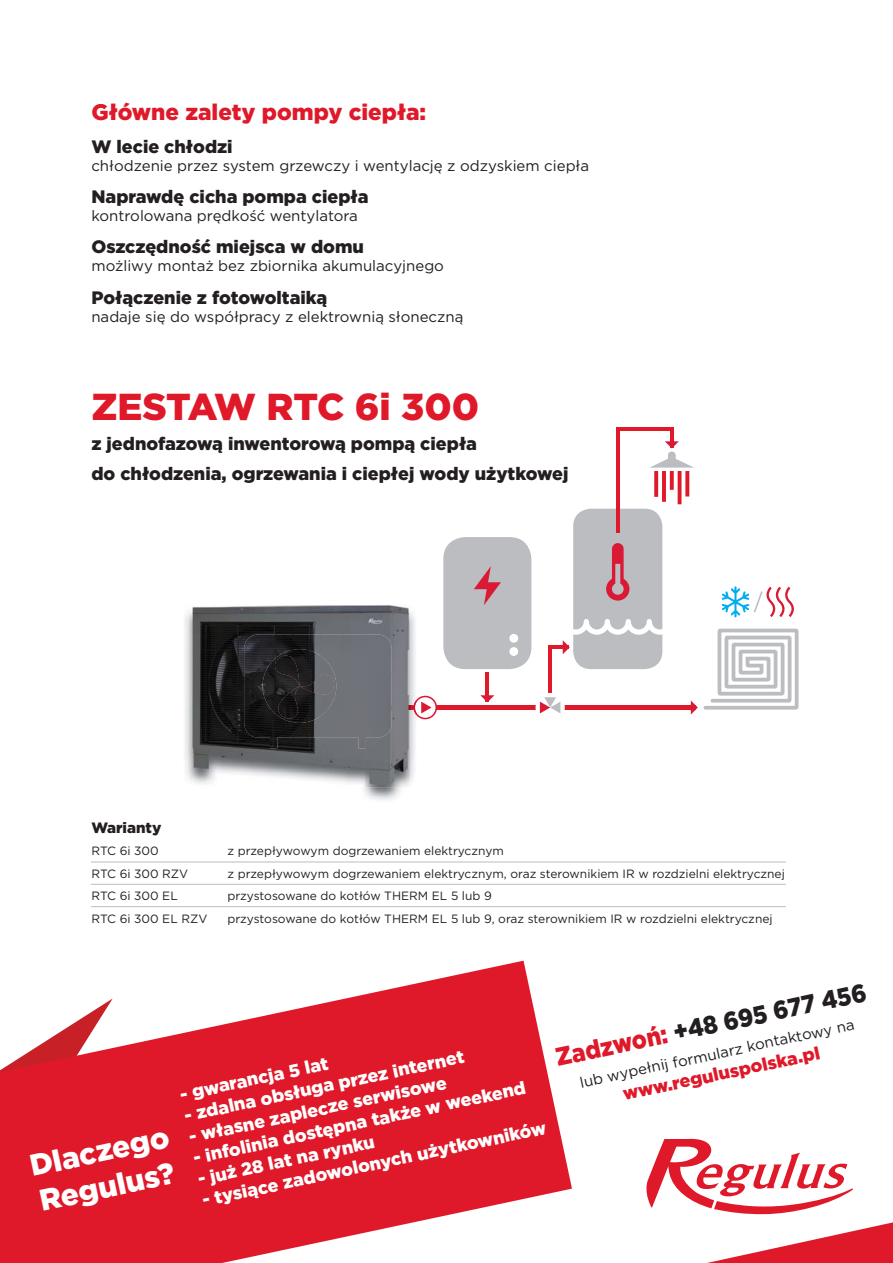
<style>
.page{position:relative;width:893px;height:1263px;background:#fff}
.page>*{position:absolute;margin:0;border:0;box-sizing:border-box;transform-origin:0 0}
.t1{font:900 37.5px "Gotham";color:#df1929}
.t2{font:900 30px/36px "Gotham";color:#fff}
.t3{font:900 25.5px "Gotham";color:#231f20;scale:.9 1}
.t4{font:900 22.5px "Gotham";color:#df1929}
.t5{font:900 18px/30px "Gotham";color:#231f20}
.t6{font:900 18px "Gotham";color:#fff}
.t7{font:900 18px "Gotham";color:#df1929}
.t8{font:15px "Gotham";color:#231f20}
.t9{font:900 15px "Gotham";color:#231f20}
.t10{font:12px "Gotham";color:#231f20}
.s1{color:#df1929}
</style>
<div class="page">
<svg style="left:646px;top:1139px;width:247px;height:124px"></svg>
<svg style="left:0;top:961px;width:572px;height:302px;fill:#df1929"></svg>
<svg style="left:685px;top:471px;width:4px;height:25px"></svg>
<hr style="left:678px;top:471px;width:3px;height:33px;background:#df1929">
<svg style="left:670px;top:471px;width:4px;height:19px"></svg>
<hr style="left:662px;top:471px;width:4px;height:31px;background:#e02232">
<svg style="left:654px;top:471px;width:4px;height:26px"></svg>
<hr style="left:616px;top:427px;width:58px;height:4px;background:#df1929">
<hr style="left:670px;top:427px;width:4px;height:20px;background:#df1929">
<hr style="left:616px;top:427px;width:4px;height:106px;background:#df1929">
<div style="left:443px;top:537px;width:88px;height:132px;background:#bbbdc0;border-radius:22px"></div>
<svg style="left:474px;top:566px;width:27px;height:39px"></svg>
<div style="left:509px;top:634px;width:9px;height:9px;background:#fff;border-radius:50%"></div>
<div style="left:509px;top:647px;width:9px;height:9px;background:#fff;border-radius:50%"></div>
<div style="left:387px;top:705px;width:309px;height:5px;background:#df1929"></div>
<svg style="left:691px;top:628px;width:108px;height:86px"></svg>
<svg style="left:650px;top:441px;width:44px;height:27px"></svg>
<hr style="left:485px;top:672px;width:4px;height:29px;background:#df1929">
<svg style="left:480px;top:695px;width:14px;height:7px"></svg>
<hr style="left:548px;top:645px;width:4px;height:50px;background:#df1929">
<hr style="left:548px;top:645px;width:21px;height:4px;background:#df1929">
<svg style="left:563px;top:509px;width:99px;height:160px"></svg>
<div style="left:535px;top:693px;width:30px;height:29px;background:#fff;border-radius:50%"></div>
<svg style="left:540px;top:697px;width:20px;height:16px"></svg>
<svg style="left:722px;top:586px;width:72px;height:32px"></svg>
<hr style="left:91px;top:862px;width:695px;height:1px;background:#bbbdc0">
<hr style="left:91px;top:884px;width:695px;height:1px;background:#bbbdc0">
<hr style="left:91px;top:906px;width:695px;height:1px;background:#bbbdc0">
<img style="left:184px;top:613px;width:231px;height:187px">
<svg style="left:410px;top:696px;width:27px;height:23px"></svg>
<img style="left:413px;top:699px;width:4px;height:17px">
<img style="left:187px;top:605px;width:134px;height:91px">
<img style="left:321px;top:605px;width:45px;height:29px">
<img style="left:366px;top:605px;width:44px;height:45px">
<img style="left:321px;top:672px;width:5px;height:24px">
<img style="left:392px;top:650px;width:18px;height:46px">
<img style="left:187px;top:696px;width:155px;height:45px">
<img style="left:392px;top:696px;width:18px;height:45px">
<img style="left:187px;top:741px;width:223px;height:46px">
<img style="left:392px;top:705px;width:18px;height:5px">
<img style="left:273px;top:672px;width:26px;height:14px">
<img style="left:278px;top:686px;width:23px;height:24px">
<img style="left:299px;top:674px;width:27px;height:20px">
<img style="left:244px;top:634px;width:148px;height:38px">
<img style="left:244px;top:672px;width:29px;height:38px">
<div style="left:326px;top:672px;width:66px;height:38px;background:#707379"></div>
<img style="left:244px;top:710px;width:49px;height:38px">
<img style="left:293px;top:710px;width:49px;height:29px">
<div style="left:342px;top:710px;width:50px;height:38px;background:#707278"></div>
<h3 class="t4" style="left:91px;top:103px;width:336px">Główne zalety pompy ciepła:</h3>
<h3 class="t5" style="left:91px;top:133px;width:143px">W lecie chłodzi</h3>
<p class="t8" style="left:91px;top:159px;width:499px">chłodzenie przez system grzewczy i wentylację z odzyskiem ciepła</p>
<h3 class="t5" style="left:91px;top:183px;width:279px">Naprawdę cicha pompa ciepła</h3>
<p class="t8" style="left:91px;top:209px;width:268px">kontrolowana prędkość wentylatora</p>
<h3 class="t5" style="left:91px;top:234px;width:274px">Oszczędność miejsca w domu</h3>
<p class="t8" style="left:91px;top:259px;width:354px">możliwy montaż bez zbiornika akumulacyjnego</p>
<h3 class="t5" style="left:91px;top:284px;width:237px">Połączenie z fotowoltaiką</h3>
<p class="t8" style="left:91px;top:310px;width:374px">nadaje się do współpracy z elektrownią słoneczną</p>
<h1 class="t1" style="left:91px;top:392px;width:389px">ZESTAW RTC 6i 300</h1>
<h3 class="t5" style="left:91px;top:430px;width:478px">z jednofazową inwentorową pompą ciepła<br>do chłodzenia, ogrzewania i ciepłej wody użytkowej</h3>
<p class="t9" style="left:91px;top:821px;width:71px">Warianty</p>
<p class="t10" style="left:91px;top:845px;width:69px">RTC 6i 300</p>
<p class="t10" style="left:227px;top:845px;width:278px">z przepływowym dogrzewaniem elektrycznym</p>
<p class="t10" style="left:91px;top:868px;width:98px">RTC 6i 300 RZV</p>
<p class="t10" style="left:227px;top:868px;width:559px">z przepływowym dogrzewaniem elektrycznym, oraz sterownikiem IR w rozdzielni elektrycznej</p>
<p class="t10" style="left:91px;top:890px;width:88px">RTC 6i 300 EL</p>
<p class="t10" style="left:227px;top:890px;width:266px">przystosowane do kotłów THERM EL 5 lub 9</p>
<p class="t10" style="left:91px;top:913px;width:117px">RTC 6i 300 EL RZV</p>
<p class="t10" style="left:227px;top:913px;width:547px">przystosowane do kotłów THERM EL 5 lub 9, oraz sterownikiem IR w rozdzielni elektrycznej</p>
<h3 class="t6" style="left:183px;top:1108px;width:287px;rotate:-12deg">- zdalna obsługa przez internet</h3>
<h3 class="t6" style="left:179px;top:1087px;width:153px;rotate:-12deg">- gwarancja 5 lat</h3>
<h3 class="t6" style="left:188px;top:1130px;width:265px;rotate:-12deg">- własne zaplecze serwisowe</h3>
<h3 class="t6" style="left:192px;top:1151px;width:341px;rotate:-12deg">- infolinia dostępna także w weekend</h3>
<h3 class="t6" style="left:201px;top:1193px;width:353px;rotate:-12deg">- tysiące zadowolonych użytkowników</h3>
<h2 class="t2" style="left:27px;top:1151px;width:143px;rotate:-12deg">Dlaczego<br>Regulus?</h2>
<h3 class="t6" style="left:197px;top:1172px;width:182px;rotate:-12deg">- już 28 lat na rynku</h3>
<h3 class="t3" style="left:554px;top:1048px;width:354px;rotate:-12deg"><span class="s1">Zadzwoń:</span> +48 695 677 456</h3>
<p class="t8" style="left:579px;top:1076px;width:282px;rotate:-12deg">lub wypełnij formularz kontaktowy na</p>
<h3 class="t7" style="left:622px;top:1087px;width:202px;rotate:-12deg">www.reguluspolska.pl</h3>
</div>
